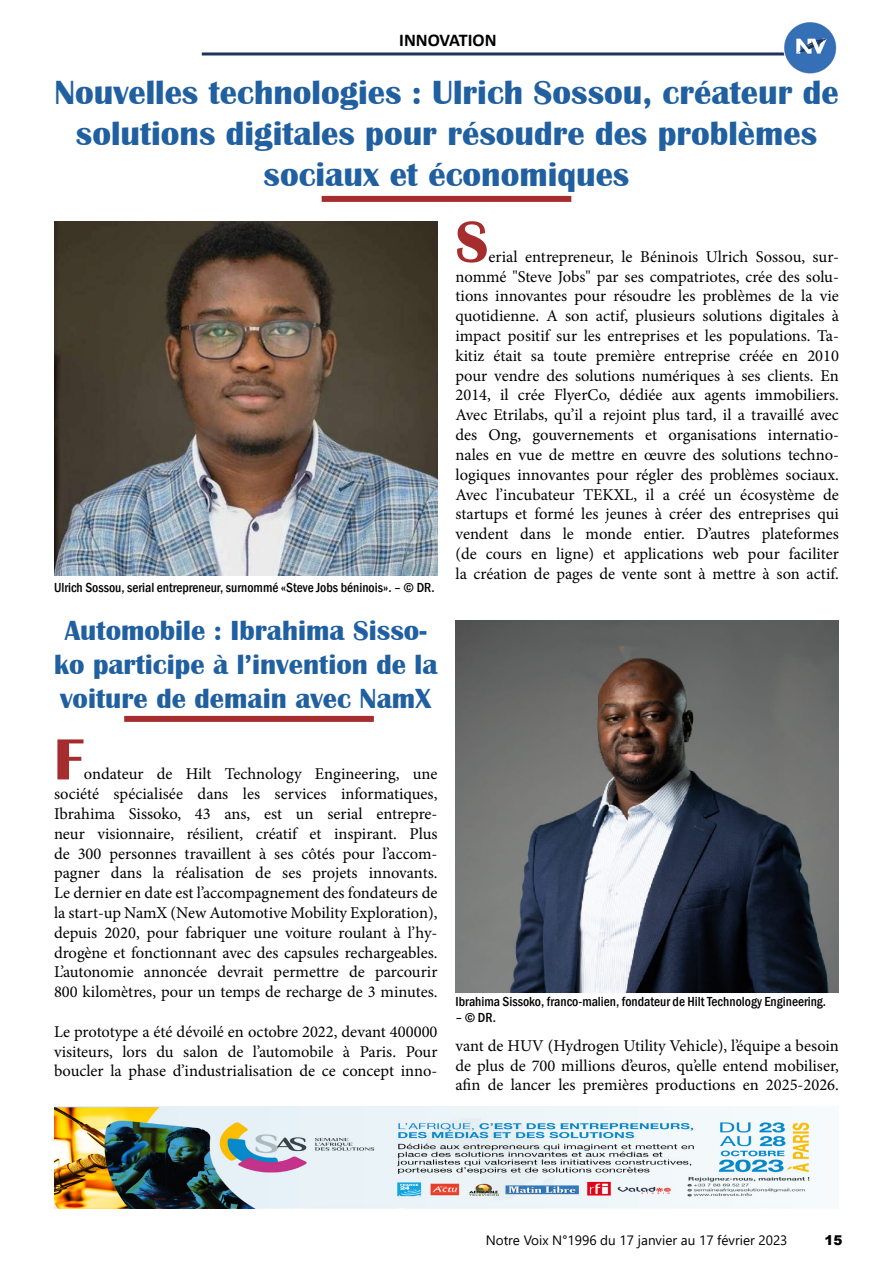
<style>
.page{position:relative;width:893px;height:1263px;background:#fff}
.page>*{position:absolute;margin:0;border:0;box-sizing:border-box;transform-origin:0 0}
.t1{font:700 60px "Britannic";color:#a62d2d}
.t2{font:700 34.5px/41.4px "Britannic";color:#2060a0;text-align:center}
.t3{font:700 28.5px/34.2px "Britannic";color:#2060a0;text-align:center}
.t4{font:700 18px "Calibri";color:#000}
.t5{font:16.5px/19.8px "Minion Pro";color:#000;text-align:justify}
.t6{font:500 condensed 13.5px "Franklin Gothic";color:#000}
.t7{font:13.5px "Segoe UI";color:#000}
.t8{font:900 13.5px "Arial";color:#000}
</style>
<div class="page">
<hr style="left:202px;top:52px;width:587px;height:3px;background:#203359">
<img style="left:783px;top:20px;width:54px;height:54px;border-radius:27px">
<div style="left:322px;top:196px;width:249px;height:6px;background:#a62d2d"></div>
<div style="left:124px;top:716px;width:250px;height:6px;background:#a62d2d"></div>
<img style="left:54px;top:221px;width:383px;height:354px">
<img style="left:455px;top:620px;width:384px;height:372px">
<img style="left:54px;top:1106px;width:766px;height:103px">
<p class="t4" style="left:399px;top:28px;width:99px">INNOVATION</p>
<p class="t2" style="left:55px;top:72px;width:786px">Nouvelles technologies : Ulrich Sossou, créateur de solutions digitales pour résoudre des problèmes sociaux et économiques</p>
<p class="t6" style="left:54px;top:579px;width:382px">Ulrich Sossou, serial entrepreneur, surnommé «Steve Jobs béninois». – © DR.</p>
<p class="t3" style="left:54px;top:613px;width:385px">Automobile : Ibrahima Sisso&shy;ko participe à l’invention de la voiture de demain avec NamX</p>
<p class="t1" style="left:54px;top:726px;width:31px">F</p>
<p class="t5" style="left:54px;top:764px;width:385px;text-indent:30px">ondateur de Hilt Technology Engineering, une société spécialisée dans les services informatiques, Ibrahima Sissoko, 43 ans, est un serial entrepre&shy;neur visionnaire, résilient, créatif et inspirant. Plus de 300 personnes travaillent à ses côtés pour l’accom&shy;pagner dans la réalisation de ses projets innovants.</p>
<p class="t5" style="left:54px;top:883px;width:385px">Le dernier en date est l’accompagnement des fondateurs de la start-up NamX (New Automotive Mobility Exploration), depuis 2020, pour fabriquer une voiture roulant à l’hy&shy;drogène et fonctionnant avec des capsules rechargeables.<br>L’autonomie annoncée devrait permettre de parcourir 800 kilomètres, pour un temps de recharge de 3 minutes.</p>
<p class="t5" style="left:54px;top:1022px;width:385px">Le prototype a été dévoilé en octobre 2022, devant 400000 visiteurs, lors du salon de l’automobile à Paris. Pour boucler la phase d’industrialisation de ce concept inno-</p>
<p class="t1" style="left:455px;top:208px;width:34px">S</p>
<p class="t5" style="left:455px;top:247px;width:385px;text-indent:33px">erial entrepreneur, le Béninois Ulrich Sossou, sur&shy;nommé "Steve Jobs" par ses compatriotes, crée des solu&shy;tions innovantes pour résoudre les problèmes de la vie quotidienne. A son actif, plusieurs solutions digitales à impact positif sur les entreprises et les populations. Ta&shy;kitiz était sa toute première entreprise créée en 2010 pour vendre des solutions numériques à ses clients. En 2014, il crée FlyerCo, dédiée aux agents immobiliers.<br>Avec Etrilabs, qu’il a rejoint plus tard, il a travaillé avec des Ong, gouvernements et organisations internatio&shy;nales en vue de mettre en œuvre des solutions techno&shy;logiques innovantes pour régler des problèmes sociaux.</p>
<p class="t5" style="left:455px;top:484px;width:385px">Avec l’incubateur TEKXL, il a créé un écosystème de startups et formé les jeunes à créer des entreprises qui vendent dans le monde entier. D’autres plateformes (de cours en ligne) et applications web pour faciliter la création de pages de vente sont à mettre à son actif.</p>
<p class="t6" style="left:455px;top:992px;width:372px">Ibrahima Sissoko, franco-malien, fondateur de Hilt Technology Engineering.</p>
<p class="t6" style="left:455px;top:1009px;width:42px">– © DR.</p>
<p class="t5" style="left:455px;top:1036px;width:385px">vant de HUV (Hydrogen Utility Vehicle), l’équipe a besoin de plus de 700 millions d’euros, qu’elle entend mobiliser, afin de lancer les premières productions en 2025-2026.</p>
<p class="t7" style="left:486px;top:1228px;width:303px">Notre Voix N°1996 du 17 janvier au 17 février 2023</p>
<p class="t8" style="left:824px;top:1230px;width:20px">15</p>
</div>
